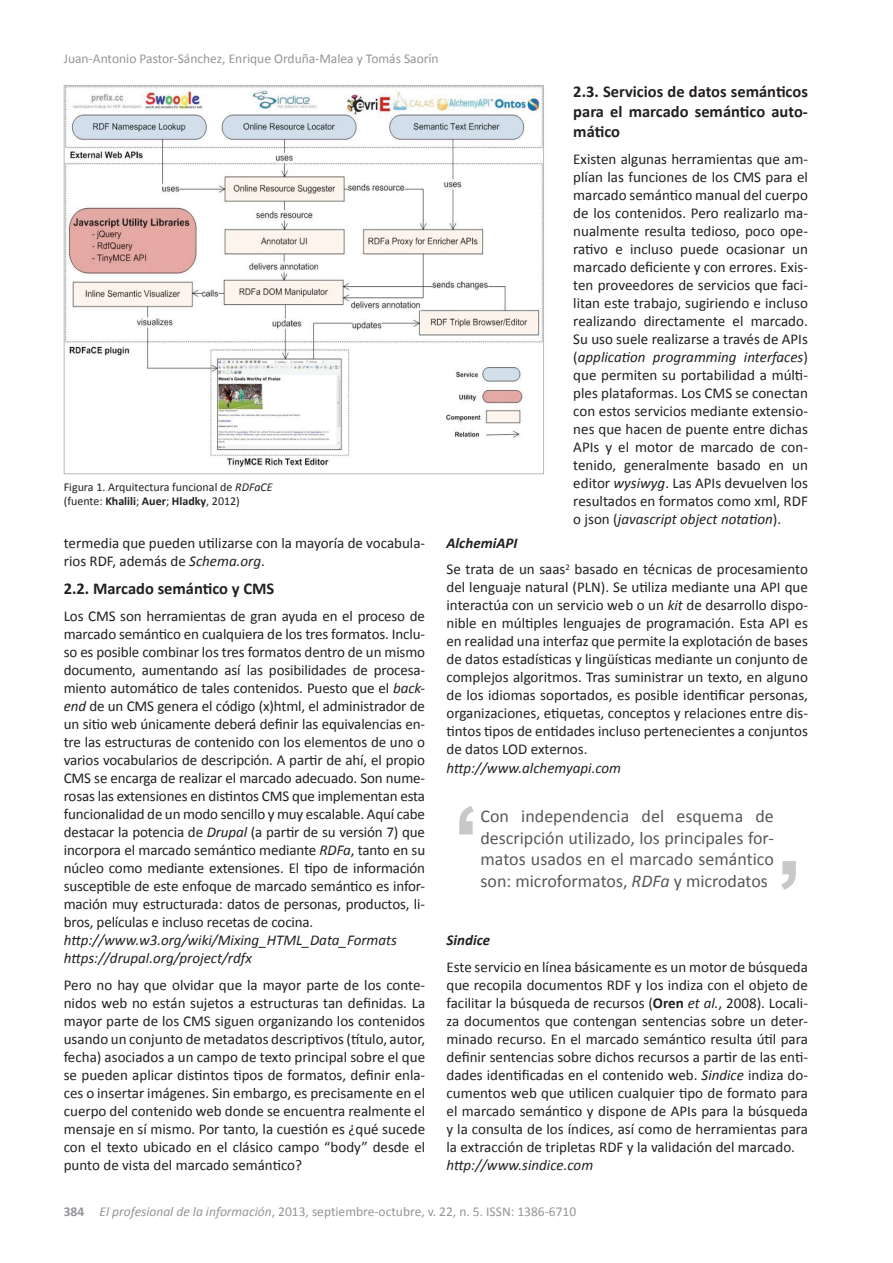
<style>
.page{position:relative;width:893px;height:1263px;background:#fff}
.page>*{position:absolute;margin:0;border:0;box-sizing:border-box;transform-origin:0 0}
.t1{font:18px/21.6px "Calibri";color:#57585a;text-align:justify}
.t2{font:700 16.5px/19.8px "Calibri";color:#231f20;text-align:justify}
.t3{font:15px/18px "Calibri";color:#231f20;text-align:justify}
.t4{font:italic 15px/18px "Calibri";color:#231f20}
.t5{font:italic 700 15px "Calibri";color:#231f20}
.t6{font:13.5px "Calibri";color:#939598}
.t7{font:12px/14.4px "Calibri";color:#231f20}
.s1{font-style:italic}
.s2{font-weight:700}
.s3{font-weight:700;font-style:italic}
</style>
<div class="page">
<svg style="left:781px;top:861px;width:15px;height:29px"></svg>
<svg style="left:459px;top:806px;width:15px;height:28px"></svg>
<img style="left:66px;top:87px;width:476px;height:380px">
<p class="t6" style="left:64px;top:50px;width:376px">Juan-Antonio Pastor-Sánchez, Enrique Orduña-Malea y Tomás Saorín</p>
<p class="t7" style="left:64px;top:479px;width:210px">Figura 1. Arquitectura funcional de <span class="s1">RDFaCE </span>(fuente: <span class="s2">Khalili</span>; <span class="s2">Auer</span>; <span class="s2">Hladky</span>, 2012)</p>
<p class="t3" style="left:64px;top:534px;width:363px">termedia que pueden utilizarse con la mayoría de vocabula&shy;rios RDF, además de <span class="s1">Schema.org</span>.</p>
<p class="t2" style="left:64px;top:579px;width:212px">2.2. Marcado semántico y CMS</p>
<p class="t3" style="left:64px;top:607px;width:363px">Los CMS son herramientas de gran ayuda en el proceso de marcado semántico en cualquiera de los tres formatos. Inclu&shy;so es posible combinar los tres formatos dentro de un mismo documento, aumentando así las posibilidades de procesa&shy;miento automático de tales contenidos. Puesto que el <span class="s1">back&shy;end</span> de un CMS genera el código (x)html, el administrador de un sitio web únicamente deberá definir las equivalencias en&shy;tre las estructuras de contenido con los elementos de uno o varios vocabularios de descripción. A partir de ahí, el propio CMS se encarga de realizar el marcado adecuado. Son nume&shy;rosas las extensiones en distintos CMS que implementan esta funcionalidad de un modo sencillo y muy escalable. Aquí cabe destacar la potencia de <span class="s1">Drupal</span> (a partir de su versión 7) que incorpora el marcado semántico mediante <span class="s1">RDFa</span>, tanto en su núcleo como mediante extensiones. El tipo de información susceptible de este enfoque de marcado semántico es infor&shy;mación muy estructurada: datos de personas, productos, li&shy;bros, películas e incluso recetas de cocina.</p>
<p class="t4" style="left:64px;top:930px;width:335px">http://www.w3.org/wiki/Mixing_HTML_Data_Formats https://drupal.org/project/rdfx</p>
<p class="t3" style="left:64px;top:975px;width:363px">Pero no hay que olvidar que la mayor parte de los conte&shy;nidos web no están sujetos a estructuras tan definidas. La mayor parte de los CMS siguen organizando los contenidos usando un conjunto de metadatos descriptivos (título, autor, fecha) asociados a un campo de texto principal sobre el que se pueden aplicar distintos tipos de formatos, definir enla&shy;ces o insertar imágenes. Sin embargo, es precisamente en el cuerpo del contenido web donde se encuentra realmente el mensaje en sí mismo. Por tanto, la cuestión es ¿qué sucede con el texto ubicado en el clásico campo “body” desde el punto de vista del marcado semántico?</p>
<p class="t2" style="left:573px;top:82px;width:236px">2.3. Servicios de datos semánticos para el marcado semántico auto&shy;mático</p>
<p class="t3" style="left:573px;top:150px;width:236px">Existen algunas herramientas que am&shy;plían las funciones de los CMS para el marcado semántico manual del cuerpo de los contenidos. Pero realizarlo ma&shy;nualmente resulta tedioso, poco ope&shy;rativo e incluso puede ocasionar un marcado deficiente y con errores. Exis&shy;ten proveedores de servicios que faci&shy;litan este trabajo, sugiriendo e incluso realizando directamente el marcado.<br>Su uso suele realizarse a través de APIs (<span class="s1">application programming interfaces</span>) que permiten su portabilidad a múlti&shy;ples plataformas. Los CMS se conectan con estos servicios mediante extensio&shy;nes que hacen de puente entre dichas APIs y el motor de marcado de con&shy;tenido, generalmente basado en un editor <span class="s1">wysiwyg</span>. Las APIs devuelven los resultados en formatos como xml, RDF o json (<span class="s1">javascript object notation</span>).</p>
<p class="t3" style="left:446px;top:530px;width:363px;line-height:26.5px"><span class="s3">AlchemiAPI<br></span>Se trata de un saas<sup>2</sup> basado en técnicas de procesamiento</p>
<p class="t3" style="left:446px;top:578px;width:363px">del lenguaje natural (PLN). Se utiliza mediante una API que interactúa con un servicio web o un <span class="s1">kit</span> de desarrollo dispo&shy;nible en múltiples lenguajes de programación. Esta API es en realidad una interfaz que permite la explotación de bases de datos estadísticas y lingüísticas mediante un conjunto de complejos algoritmos. Tras suministrar un texto, en alguno de los idiomas soportados, es posible identificar personas, organizaciones, etiquetas, conceptos y relaciones entre dis&shy;tintos tipos de entidades incluso pertenecientes a conjuntos de datos LOD externos.</p>
<p class="t4" style="left:446px;top:758px;width:176px">http://www.alchemyapi.com</p>
<p class="t1" style="left:480px;top:805px;width:295px">Con independencia del esquema de descripción utilizado, los principales for&shy;matos usados en el marcado semántico son: microformatos, <span class="s1">RDFa</span> y microdatos</p>
<p class="t5" style="left:446px;top:931px;width:45px">Sindice</p>
<p class="t3" style="left:446px;top:958px;width:363px">Este servicio en línea básicamente es un motor de búsqueda que recopila documentos RDF y los indiza con el objeto de facilitar la búsqueda de recursos (<span class="s2">Oren</span> <span class="s1">et al.</span>, 2008). Locali&shy;za documentos que contengan sentencias sobre un deter&shy;minado recurso. En el marcado semántico resulta útil para definir sentencias sobre dichos recursos a partir de las enti&shy;dades identificadas en el contenido web. <span class="s1">Sindice</span> indiza do&shy;cumentos web que utilicen cualquier tipo de formato para el marcado semántico y dispone de APIs para la búsqueda y la consulta de los índices, así como de herramientas para la extracción de tripletas RDF y la validación del marcado.</p>
<p class="t4" style="left:446px;top:1155px;width:148px">http://www.sindice.com</p>
<p class="t6" style="left:64px;top:1203px;width:514px"><span class="s2">384</span> <span class="s1">El profesional de la información</span>, 2013, septiembre-octubre, v. 22, n. 5. ISSN: 1386-6710</p>
</div>
